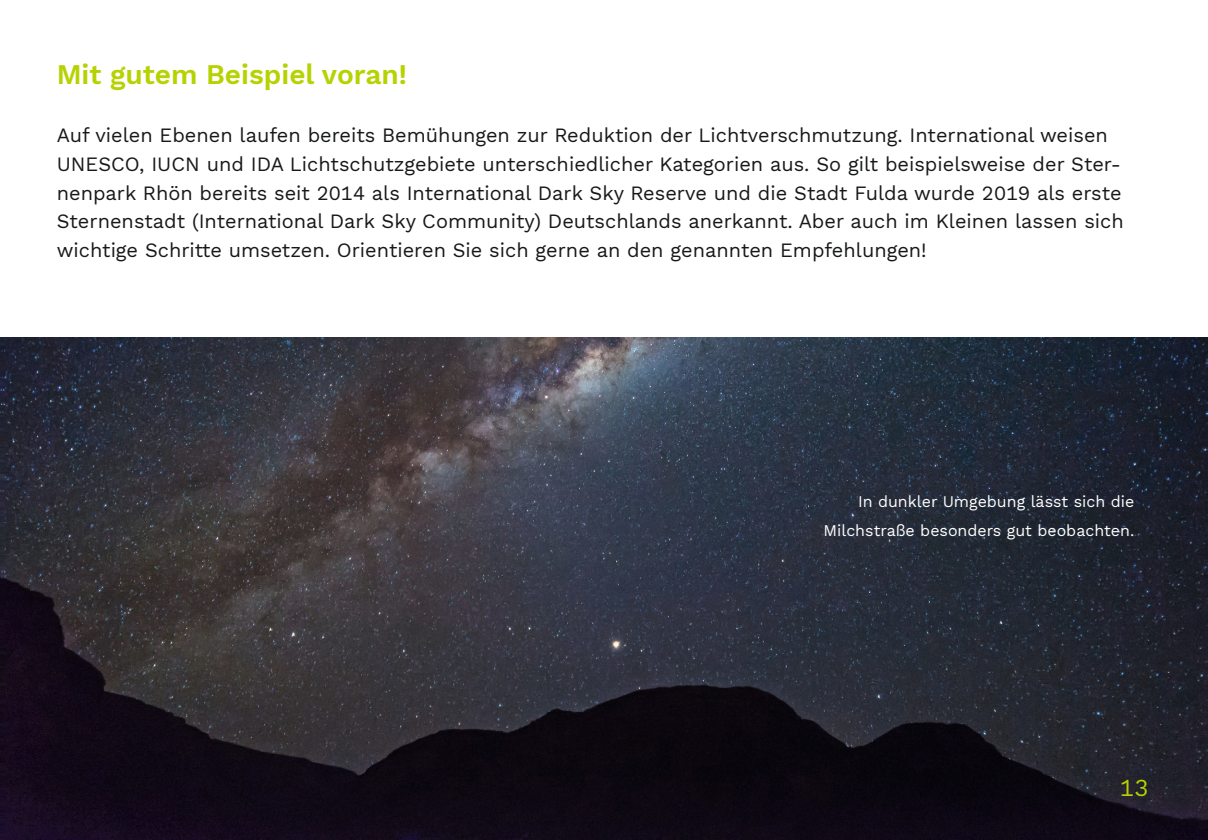
<style>
.page{position:relative;width:1208px;height:840px;background:#fff}
.page>*{position:absolute;margin:0;border:0;box-sizing:border-box;transform-origin:0 0}
.t1{font:600 28px "Work Sans";color:#b6d200}
.t2{font:24px "Work Sans";color:#b6d200}
.t3{font:20px/28.8px "Work Sans";color:#171818}
.t4{font:16px/28.8px "Work Sans";color:#fff;text-align:right}
</style>
<div class="page">
<img style="left:0;top:337px;width:1208px;height:502px">
<h1 class="t1" style="left:57px;top:53px;width:352px">Mit gutem Beispiel voran!</h1>
<p class="t3" style="left:57px;top:120px;width:1068px">Auf vielen Ebenen laufen bereits Bemühungen zur Reduktion der Lichtverschmutzung. International weisen UNESCO, IUCN und IDA Lichtschutzgebiete unterschiedlicher Kategorien aus. So gilt beispielsweise der Ster&shy;nenpark Rhön bereits seit 2014 als International Dark Sky Reserve und die Stadt Fulda wurde 2019 als erste Sternenstadt (International Dark Sky Community) Deutschlands anerkannt. Aber auch im Kleinen lassen sich wichtige Schritte umsetzen. Orientieren Sie sich gerne an den genannten Empfehlungen!</p>
<p class="t4" style="left:823px;top:486px;width:312px">In dunkler Umgebung lässt sich die<br>Milchstraße besonders gut beobachten.</p>
<p class="t2" style="left:1119px;top:769px;width:30px">13</p>
</div>
